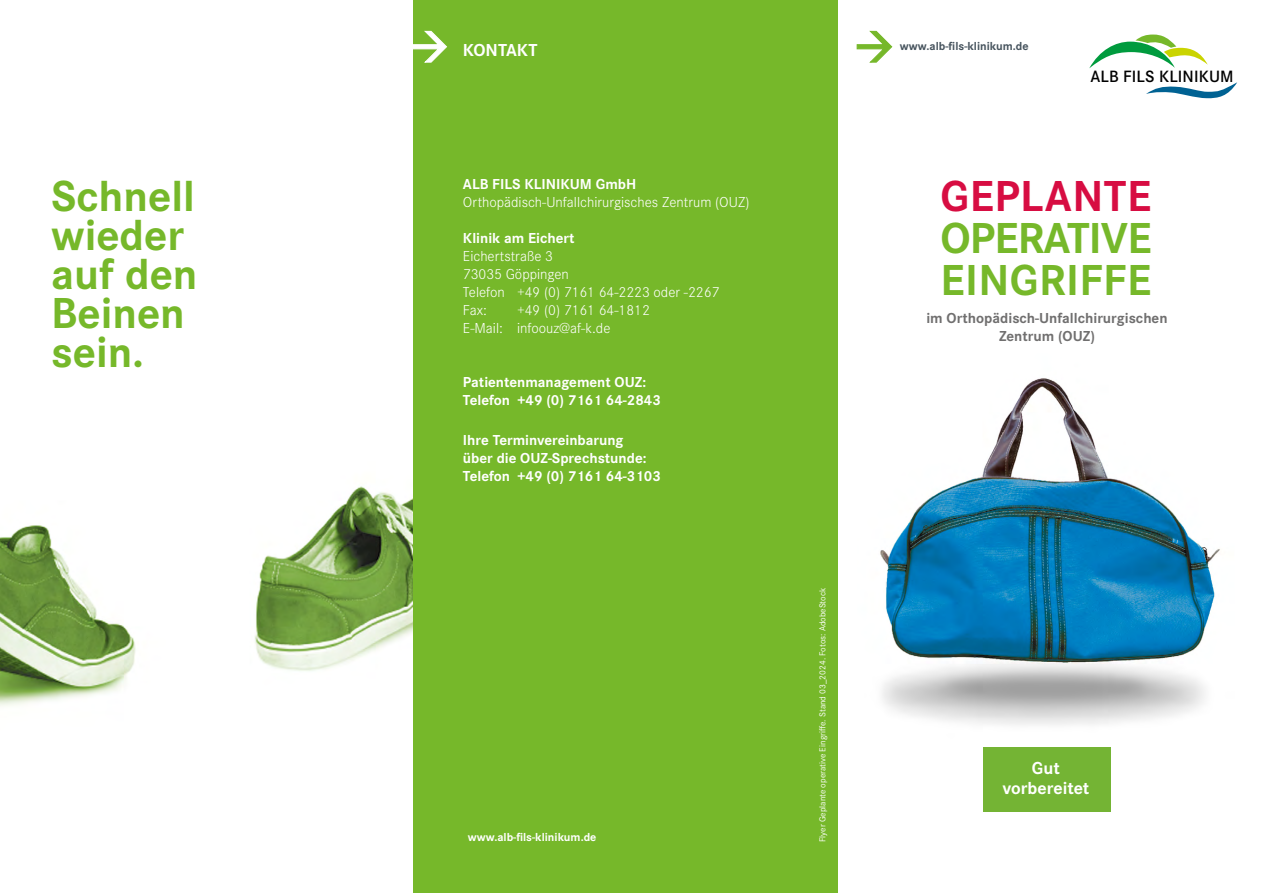
<style>
.page{position:relative;width:1263px;height:893px;background:#fff}
.page>*{position:absolute;margin:0;border:0;box-sizing:border-box;transform-origin:0 0}
.t1{font:700 45px/39px "Corporate S";color:#76b82a}
.t2{font:700 45px "Corporate S";letter-spacing:.01em;color:#d70d42}
.t3{font:700 18px/19.5px "Corporate S";color:#fff;text-align:center}
.t4{font:600 16.95px "Corporate S";letter-spacing:.01em;color:#000}
.t5{font:700 15px/18px "Corporate S";color:#fff}
.t6{font:300 15px/18px "Corporate S";color:#fff}
.t7{font:700 15px/18px "Corporate S";color:#706f6f;text-align:center}
.t8{font:700 12px "Corporate S";color:#46535d}
.t9{font:700 12px "Corporate S";color:#fff}
.t10{font:9px "Corporate S";color:#fff}
</style>
<div class="page">
<div style="left:412px;top:0;width:426px;height:893px;background:#76b82a"></div>
<img style="left:0;top:486px;width:412px;height:220px">
<img style="left:880px;top:378px;width:340px;height:434px">
<div style="left:983px;top:747px;width:128px;height:64px;background:#74b434"></div>
<svg style="left:856px;top:30px;width:37px;height:33px"></svg>
<svg style="left:412px;top:30px;width:35px;height:34px"></svg>
<svg style="left:1089px;top:35px;width:119px;height:33px"></svg>
<svg style="left:1146px;top:82px;width:91px;height:16px"></svg>
<h1 class="t1" style="left:51px;top:178px;width:148px">Schnell wieder auf den<br>Beinen sein.</h1>
<p class="t3" style="left:463px;top:40px;width:76px">KONTAKT</p>
<p class="t5" style="left:463px;top:176px;width:175px">ALB FILS KLINIKUM GmbH</p>
<p class="t6" style="left:463px;top:193px;width:288px">Orthopädisch-Unfallchirurgisches Zentrum (OUZ)</p>
<p class="t5" style="left:463px;top:230px;width:113px">Klinik am Eichert</p>
<p class="t6" style="left:463px;top:247px;width:258px">Eichertstraße 3<br>73035 Göppingen<br>Telefon +49 (0) 7161 64-2223 oder -2267<br>Fax:</p>
<p class="t6" style="left:463px;top:301px;width:188px;text-indent:54px">+49 (0) 7161 64-1812<br>E-Mail: infoouz@af-k.de</p>
<p class="t5" style="left:463px;top:374px;width:200px">Patientenmanagement OUZ:<br>Telefon +49 (0) 7161 64-2843</p>
<p class="t5" style="left:463px;top:431px;width:200px">Ihre Terminvereinbarung<br>über die OUZ-Sprechstunde:<br>Telefon +49 (0) 7161 64-3103</p>
<p class="t9" style="left:468px;top:830px;width:130px">www.alb-fils-klinikum.de</p>
<p class="t10" style="left:817px;top:842px;width:256px;rotate:-90deg">Flyer Geplante operative Eingriffe. Stand 03_2024. Fotos: AdobeStock</p>
<p class="t8" style="left:900px;top:39px;width:130px">www.alb-fils-klinikum.de</p>
<p class="t4" style="left:1090px;top:66px;width:145px">ALB FILS KLINIKUM</p>
<h1 class="t2" style="left:940px;top:171px;width:212px">GEPLANTE</h1>
<h1 class="t1" style="left:940px;top:219px;width:213px;line-height:42px">OPERATIVE<br>EINGRIFFE</h1>
<p class="t7" style="left:926px;top:310px;width:243px">im Orthopädisch-Unfallchirurgischen<br>Zentrum (OUZ)</p>
<p class="t3" style="left:1002px;top:759px;width:88px">Gut vorbereitet</p>
</div>
